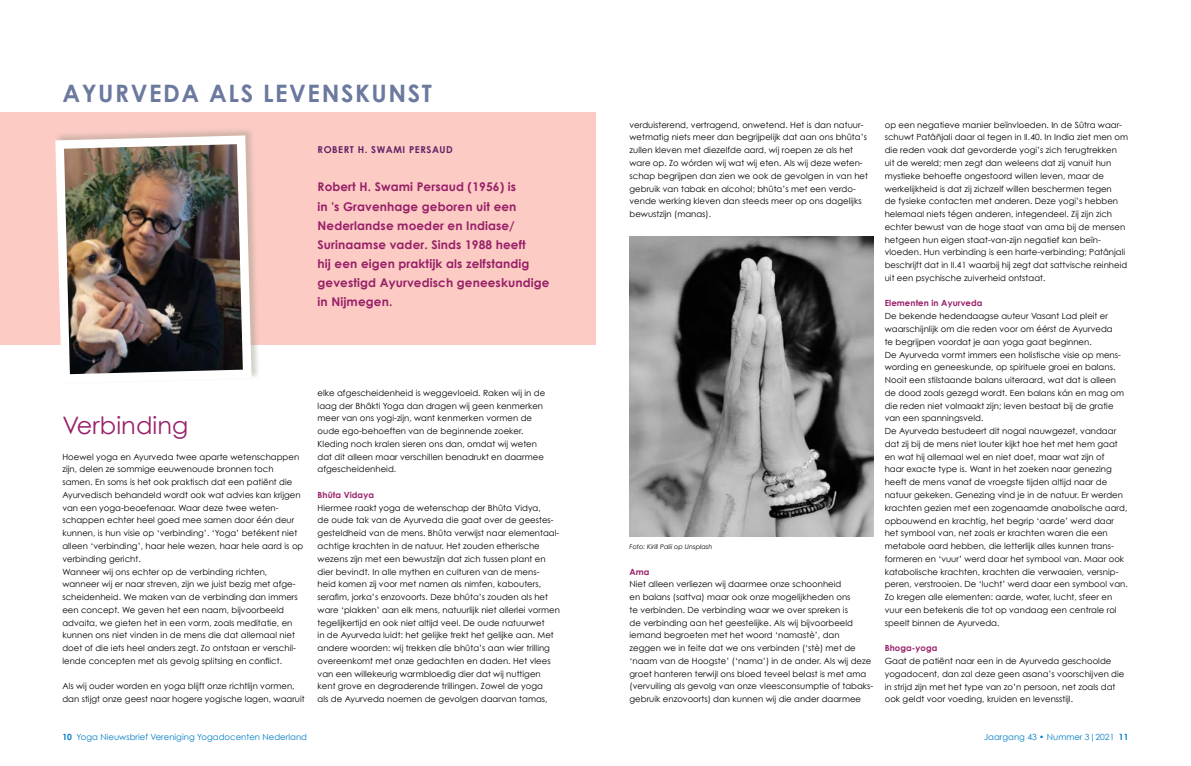
<style>
.page{position:relative;width:1191px;height:766px;background:#fff}
.page>*{position:absolute;margin:0;border:0;box-sizing:border-box;transform-origin:0 0}
.t1{font:700 24px "Century Gothic";letter-spacing:.065em;color:#6c799f}
.t2{font:24px "Century Gothic";letter-spacing:.005em;color:#982068}
.t3{font:700 12px/19.1px "Century Gothic";letter-spacing:.01em;color:#982068}
.t4{font:700 9.5px "Century Gothic";letter-spacing:.06em;color:#652265}
.t5{font:8.5px/12.8px "Century Gothic";letter-spacing:.005em;color:#000}
.t6{font:8.5px "Century Gothic";letter-spacing:.005em;color:#007dc5}
.t7{font:700 8.5px "Century Gothic";letter-spacing:.01em;color:#982068}
.t8{font:italic 6.5px "Century Gothic";letter-spacing:.005em;color:#000}
.s1{font-weight:700}
</style>
<div class="page">
<div style="left:0;top:112px;width:595px;height:232px;background:#fbcbc4"></div>
<div style="left:54px;top:127px;width:206px;height:257px;background:#90907e;opacity:.4"></div>
<svg style="left:55px;top:135px;width:196px;height:248px;fill:#fff"></svg>
<img style="left:64px;top:144px;width:179px;height:230px">
<img style="left:629px;top:237px;width:244px;height:299px">
<h1 class="t1" style="left:62px;top:78px;width:371px">AYURVEDA ALS LEVENSKUNST</h1>
<p class="t4" style="left:317px;top:144px;width:137px">ROBERT H. SWAMI PERSAUD</p>
<h2 class="t3" style="left:317px;top:177px;width:233px">Robert H. Swami Persaud (1956) is<br>in 's Gravenhage geboren uit een<br>Nederlandse moeder en Indiase/<br>Surinaamse vader. Sinds 1988 heeft<br>hij een eigen praktijk als zelfstandig gevestigd Ayurvedisch geneeskundige in Nijmegen.</h2>
<h1 class="t2" style="left:62px;top:410px;width:127px">Verbinding</h1>
<p class="t5" style="left:62px;top:450px;width:242px">Hoewel yoga en Ayurveda twee aparte wetenschappen zijn, delen ze sommige eeuwenoude bronnen toch samen. En soms is het ook praktisch dat een patiënt die Ayurvedisch behandeld wordt ook wat advies kan krijgen van een yoga-beoefenaar. Waar deze twee weten&shy;schappen echter heel goed mee samen door één deur kunnen, is hun visie op ‘verbinding’. ‘Yoga’ betékent niet alleen ‘verbinding’, haar hele wezen, haar hele aard is op verbinding gericht.<br>Wanneer wij ons echter op de verbinding richten, wanneer wij er naar streven, zijn we juist bezig met afge&shy;scheidenheid. We maken van de verbinding dan immers een concept. We geven het een naam, bijvoorbeeld advaita, we gieten het in een vorm, zoals meditatie, en kunnen ons niet vinden in de mens die dat allemaal niet doet of die iets heel anders zegt. Zo ontstaan er verschil&shy;lende concepten met als gevolg splitsing en conflict.</p>
<p class="t5" style="left:62px;top:679px;width:244px">Als wij ouder worden en yoga blijft onze richtlijn vormen, dan stijgt onze geest naar hogere yogische lagen, waaruit</p>
<p class="t5" style="left:317px;top:386px;width:229px">elke afgescheidenheid is weggevloeid. Raken wij in de laag der Bhâkti Yoga dan dragen wij geen kenmerken meer van ons yogi-zijn, want kenmerken vormen de oude ego-behoeften van de beginnende zoeker.<br>Kleding noch kralen sieren ons dan, omdat wij weten dat dit alleen maar verschillen benadrukt en daarmee afgescheidenheid.</p>
<p class="t7" style="left:317px;top:489px;width:58px">Bhûta Vidaya</p>
<p class="t5" style="left:317px;top:501px;width:244px">Hiermee raakt yoga de wetenschap der Bhûta Vidya,<br>de oude tak van de Ayurveda die gaat over de geestes&shy;gesteldheid van de mens. Bhûta verwijst naar elementaal&shy;achtige krachten in de natuur. Het zouden etherische wezens zijn met een bewustzijn dat zich tussen plant en dier bevindt. In alle mythen en culturen van de mens&shy;heid komen zij voor met namen als nimfen, kabouters, serafim, jorka’s enzovoorts. Deze bhûta’s zouden als het ware ‘plakken’ aan elk mens, natuurlijk niet allerlei vormen tegelijkertijd en ook niet altijd veel. De oude natuurwet<br>in de Ayurveda luidt: het gelijke trekt het gelijke aan. Met andere woorden: wij trekken díe bhûta’s aan wier trilling overeenkomt met onze gedachten en daden. Het vlees van een willekeurig warmbloedig dier dat wij nuttigen kent grove en degraderende trillingen. Zowel de yoga<br>als de Ayurveda noemen de gevolgen daarvan tamas,</p>
<p class="t5" style="left:629px;top:118px;width:240px">verduisterend, vertragend, onwetend. Het is dan natuur&shy;wetmatig niets meer dan begrijpelijk dat aan ons bhûta’s zullen kleven met diezelfde aard, wij roepen ze als het ware op. Zo wórden wij wat wij eten. Als wij deze weten&shy;schap begrijpen dan zien we ook de gevolgen in van het gebruik van tabak en alcohol; bhûta’s met een verdo&shy;vende werking kleven dan steeds meer op ons dagelijks bewustzijn (manas).</p>
<p class="t8" style="left:629px;top:542px;width:84px">Foto: Kirill Palii op Unsplash</p>
<p class="t7" style="left:629px;top:566px;width:22px">Ama</p>
<p class="t5" style="left:629px;top:577px;width:245px">Niet alleen verliezen wij daarmee onze schoonheid<br>en balans (sattva) maar ook onze mogelijkheden ons<br>te verbinden. De verbinding waar we over spreken is<br>de verbinding aan het geestelijke. Als wij bijvoorbeeld iemand begroeten met het woord ‘namastè’, dan<br>zeggen we in feite dat we ons verbinden (‘stè) met de ‘naam van de Hoogste’ (‘nama’) in de ander. Als wij deze groet hanteren terwijl ons bloed teveel belast is met ama (vervuiling als gevolg van onze vleesconsumptie of tabaks&shy;gebruik enzovoorts) dan kunnen wij die ander daarmee</p>
<p class="t5" style="left:884px;top:118px;width:245px">op een negatieve manier beïnvloeden. In de Sûtra waar&shy;schuwt Patâñjali daar al tegen in II.40. In India ziet men om die reden vaak dat gevorderde yogi’s zich terugtrekken uit de wereld; men zegt dan weleens dat zij vanuit hun mystieke behoefte ongestoord willen leven, maar de werkelijkheid is dat zij zichzelf willen beschermen tegen<br>de fysieke contacten met anderen. Deze yogi’s hebben helemaal niets tégen anderen, integendeel. Zij zijn zich echter bewust van de hoge staat van ama bij de mensen hetgeen hun eigen staat-van-zijn negatief kan beïn&shy;vloeden. Hun verbinding is een harte-verbinding; Patânjali beschrijft dat in II.41 waarbij hij zegt dat sattvische reinheid uit een psychische zuiverheid ontstaat.</p>
<p class="t7" style="left:884px;top:298px;width:99px">Elementen in Ayurveda</p>
<p class="t5" style="left:884px;top:309px;width:244px">De bekende hedendaagse auteur Vasant Lad pleit er waarschijnlijk om die reden voor om éérst de Ayurveda<br>te begrijpen voordat je aan yoga gaat beginnen.<br>De Ayurveda vormt immers een holistische visie op mens&shy;wording en geneeskunde, op spirituele groei en balans.<br>Nooit een stilstaande balans uiteraard, wat dat is alleen de dood zoals gezegd wordt. Een balans kán en mag om die reden niet volmaakt zijn; leven bestaat bij de gratie van een spanningsveld.<br>De Ayurveda bestudeert dit nogal nauwgezet, vandaar dat zij bij de mens niet louter kijkt hoe het met hem gaat en wat hij allemaal wel en niet doet, maar wat zijn of<br>haar exacte type is. Want in het zoeken naar genezing heeft de mens vanaf de vroegste tijden altijd naar de natuur gekeken. Genezing vind je in de natuur. Er werden krachten gezien met een zogenaamde anabolische aard, opbouwend en krachtig, het begrip ‘aarde’ werd daar het symbool van, net zoals er krachten waren die een metabole aard hebben, die letterlijk alles kunnen trans&shy;formeren en ‘vuur’ werd daar het symbool van. Maar ook katabolische krachten, krachten die verwaaien, versnip&shy;peren, verstrooien. De ‘lucht’ werd daar een symbool van.<br>Zo kregen alle elementen: aarde, water, lucht, sfeer en vuur een betekenis die tot op vandaag een centrale rol speelt binnen de Ayurveda.</p>
<p class="t7" style="left:884px;top:642px;width:54px">Bhoga-yoga</p>
<p class="t5" style="left:884px;top:654px;width:241px">Gaat de patiënt naar een in de Ayurveda geschoolde yogadocent, dan zal deze geen asana’s voorschijven die in strijd zijn met het type van zo’n persoon, net zoals dat ook geldt voor voeding, kruiden en levensstijl.</p>
<p class="t6" style="left:62px;top:732px;width:246px"><span class="s1">10</span> Yoga Nieuwsbrief Vereniging Yogadocenten Nederland</p>
<p class="t6" style="left:984px;top:732px;width:146px">Jaargang 43 • Nummer 3|2021 <span class="s1">11</span></p>
</div>
